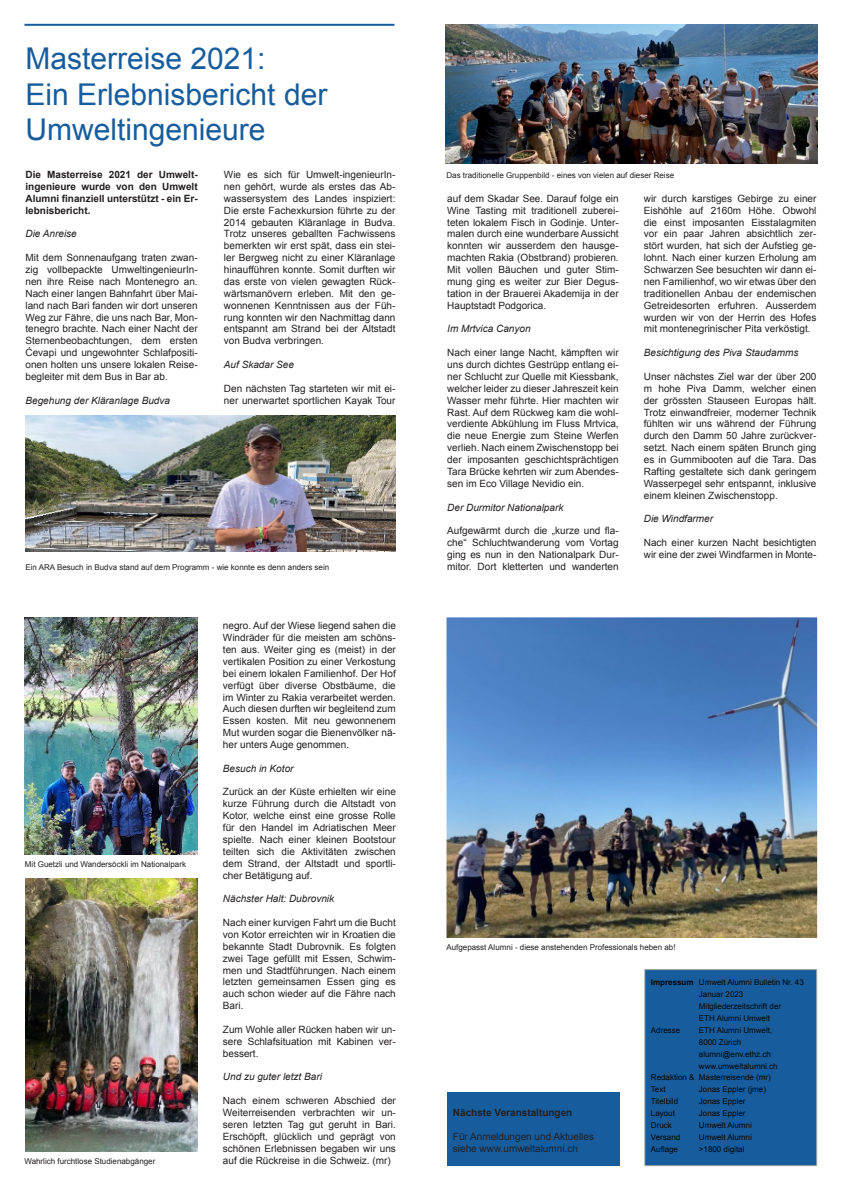
<style>
.page{position:relative;width:842px;height:1191px;background:#fff}
.page>*{position:absolute;margin:0;border:0;box-sizing:border-box;transform-origin:0 0}
.Titel{font:30px/35.6px "Arial";color:#175d9e}
.Lauftext{font:10px/11.9px "Arial";color:#231f20;text-align:justify}
.Lauftext-2{font:italic 10px "Arial";color:#231f20}
.Lauftext-3{font:700 10px/11.9px "Arial";color:#231f20;text-align:justify}
.Zwischentitel{font:10px/11.9px "Arial";color:#231f20}
.Zwischentitel-2{font:700 10px "Arial";color:#231f20}
.Bildlegende{font:8px "Arial";color:#040503}
.Bildlegende-2{font:8px "Arial";color:#231f20}
.s1{font-weight:700}
</style>
<div class="page">
<hr style="left:24px;top:24px;width:370px;height:2px;background:#175d9e">
<div style="left:645px;top:969px;width:172px;height:196px;background:#175d9e"></div>
<div style="left:644px;top:969px;width:173px;height:197px;border:1px solid #a8abac"></div>
<div style="left:447px;top:1092px;width:172px;height:73px;background:#175d9e"></div>
<img style="left:446px;top:617px;width:371px;height:321px">
<img style="left:25px;top:415px;width:370px;height:136px">
<img style="left:446px;top:25px;width:371px;height:138px">
<img style="left:26px;top:878px;width:172px;height:273px">
<img style="left:25px;top:617px;width:172px;height:238px">
<p class="Titel" style="left:26px;top:41px;width:303px">Masterreise 2021:<br>Ein Erlebnisbericht der<br>Umweltingenieure</p>
<p class="Lauftext-3" style="left:26px;top:169px;width:174px">Die Masterreise 2021 der Umwelt&shy;ingenieure wurde von den Umwelt Alumni finanziell unterstützt - ein Er&shy;lebnisbericht.</p>
<p class="Lauftext-2" style="left:26px;top:227px;width:53px">Die Anreise</p>
<p class="Lauftext" style="left:26px;top:252px;width:174px">Mit dem Sonnenaufgang traten zwan&shy;zig vollbepackte UmweltingenieurIn&shy;nen ihre Reise nach Montenegro an.<br>Nach einer langen Bahnfahrt über Mai&shy;land nach Bari fanden wir dort unseren Weg zur Fähre, die uns nach Bar, Mon&shy;tenegro brachte. Nach einer Nacht der Sternenbeobachtungen, dem ersten Ćevapi und ungewohnter Schlafpositi&shy;onen holten uns unsere lokalen Reise&shy;begleiter mit dem Bus in Bar ab.</p>
<p class="Lauftext-2" style="left:26px;top:394px;width:146px">Begehung der Kläranlage Budva</p>
<p class="Lauftext" style="left:224px;top:169px;width:173px">Wie es sich für Umwelt-ingenieurIn&shy;nen gehört, wurde als erstes das Ab&shy;wassersystem des Landes inspiziert:<br>Die erste Fachexkursion führte zu der 2014 gebauten Kläranlage in Budva.<br>Trotz unseres geballten Fachwissens bemerkten wir erst spät, dass ein stei&shy;ler Bergweg nicht zu einer Kläranlage hinaufführen konnte. Somit durften wir das erste von vielen gewagten Rück&shy;wärtsmanövern erleben. Mit den ge&shy;wonnenen Kenntnissen aus der Füh&shy;rung konnten wir den Nachmittag dann entspannt am Strand bei der Altstadt von Budva verbringen.</p>
<p class="Lauftext-2" style="left:224px;top:358px;width:72px">Auf Skadar See</p>
<p class="Lauftext" style="left:224px;top:382px;width:173px">Den nächsten Tag starteten wir mit ei&shy;ner unerwartet sportlichen Kayak Tour</p>
<p class="Bildlegende-2" style="left:26px;top:562px;width:305px">Ein ARA Besuch in Budva stand auf dem Programm - wie konnte es denn anders sein</p>
<p class="Bildlegende-2" style="left:25px;top:858px;width:163px">Mit Guetzli und Wandersöckli im Nationalpark</p>
<p class="Bildlegende-2" style="left:24px;top:1155px;width:132px">Wahrlich furchtlose Studienabgänger</p>
<p class="Lauftext" style="left:223px;top:620px;width:174px">negro. Auf der Wiese liegend sahen die Windräder für die meisten am schöns&shy;ten aus. Weiter ging es (meist) in der vertikalen Position zu einer Verkostung bei einem lokalen Familienhof. Der Hof verfügt über diverse Obstbäume, die im Winter zu Rakia verarbeitet werden.<br>Auch diesen durften wir begleitend zum Essen kosten. Mit neu gewonnenem Mut wurden sogar die Bienenvölker nä&shy;her unters Auge genommen.</p>
<p class="Lauftext-2" style="left:223px;top:761px;width:72px">Besuch in Kotor</p>
<p class="Lauftext" style="left:223px;top:786px;width:174px">Zurück an der Küste erhielten wir eine kurze Führung durch die Altstadt von Kotor, welche einst eine grosse Rolle für den Handel im Adriatischen Meer spielte. Nach einer kleinen Bootstour teilten sich die Aktivitäten zwischen dem Strand, der Altstadt und sportli&shy;cher Betätigung auf.</p>
<p class="Lauftext-2" style="left:223px;top:892px;width:113px">Nächster Halt: Dubrovnik</p>
<p class="Lauftext" style="left:223px;top:916px;width:174px">Nach einer kurvigen Fahrt um die Bucht von Kotor erreichten wir in Kroatien die bekannte Stadt Dubrovnik. Es folgten zwei Tage gefüllt mit Essen, Schwim&shy;men und Stadtführungen. Nach einem letzten gemeinsamen Essen ging es auch schon wieder auf die Fähre nach Bari.</p>
<p class="Lauftext" style="left:223px;top:1023px;width:174px">Zum Wohle aller Rücken haben wir un&shy;sere Schlafsituation mit Kabinen ver&shy;bessert.</p>
<p class="Lauftext-2" style="left:223px;top:1070px;width:100px">Und zu guter letzt Bari</p>
<p class="Lauftext" style="left:223px;top:1094px;width:174px">Nach einem schweren Abschied der Weiterreisenden verbrachten wir un&shy;seren letzten Tag gut geruht in Bari.<br>Erschöpft, glücklich und geprägt von schönen Erlebnissen begaben wir uns auf die Rückreise in die Schweiz. (mr)</p>
<p class="Bildlegende-2" style="left:446px;top:170px;width:229px">Das traditionelle Gruppenbild - eines von vielen auf dieser Reise</p>
<p class="Lauftext" style="left:447px;top:192px;width:173px">auf dem Skadar See. Darauf folge ein Wine Tasting mit traditionell zuberei&shy;teten lokalem Fisch in Godinje. Unter&shy;malen durch eine wunderbare Aussicht konnten wir ausserdem den hausge&shy;machten Rakia (Obstbrand) probieren.<br>Mit vollen Bäuchen und guter Stim&shy;mung ging es weiter zur Bier Degus&shy;tation in der Brauerei Akademija in der Hauptstadt Podgorica.</p>
<p class="Lauftext-2" style="left:447px;top:322px;width:85px">Im Mrtvica Canyon</p>
<p class="Lauftext" style="left:447px;top:347px;width:173px">Nach einer lange Nacht, kämpften wir uns durch dichtes Gestrüpp entlang ei&shy;ner Schlucht zur Quelle mit Kiessbank, welcher leider zu dieser Jahreszeit kein Wasser mehr führte. Hier machten wir Rast. Auf dem Rückweg kam die wohl&shy;verdiente Abkühlung im Fluss Mrtvica, die neue Energie zum Steine Werfen verlieh. Nach einem Zwischenstopp bei der imposanten geschichtsprächtigen Tara Brücke kehrten wir zum Abendes&shy;sen im Eco Village Nevidio ein.</p>
<p class="Lauftext-2" style="left:447px;top:500px;width:118px">Der Durmitor Nationalpark</p>
<p class="Lauftext" style="left:447px;top:525px;width:173px">Aufgewärmt durch die „kurze und fla&shy;che“ Schluchtwanderung vom Vortag ging es nun in den Nationalpark Dur&shy;mitor. Dort kletterten und wanderten</p>
<p class="Lauftext" style="left:644px;top:192px;width:174px">wir durch karstiges Gebirge zu einer Eishöhle auf 2160m Höhe. Obwohl die einst imposanten Eisstalagmiten vor ein paar Jahren absichtlich zer&shy;stört wurden, hat sich der Aufstieg ge&shy;lohnt. Nach einer kurzen Erholung am Schwarzen See besuchten wir dann ei&shy;nen Familienhof, wo wir etwas über den traditionellen Anbau der endemischen Getreidesorten erfuhren. Ausserdem wurden wir von der Herrin des Hofes mit montenegrinischer Pita verköstigt.</p>
<p class="Lauftext-2" style="left:644px;top:346px;width:156px">Besichtigung des Piva Staudamms</p>
<p class="Lauftext" style="left:644px;top:370px;width:174px">Unser nächstes Ziel war der über 200 m hohe Piva Damm, welcher einen der grössten Stauseen Europas hält.<br>Trotz einwandfreier, moderner Technik fühlten wir uns während der Führung durch den Damm 50 Jahre zurückver&shy;setzt. Nach einem späten Brunch ging es in Gummibooten auf die Tara. Das Rafting gestaltete sich dank geringem Wasserpegel sehr entspannt, inklusive einem kleinen Zwischenstopp.</p>
<p class="Lauftext-2" style="left:644px;top:512px;width:71px">Die Windfarmer</p>
<p class="Lauftext" style="left:644px;top:537px;width:174px">Nach einer kurzen Nacht besichtigten wir eine der zwei Windfarmen in Monte-</p>
<p class="Bildlegende-2" style="left:446px;top:941px;width:231px">Aufgepasst Alumni - diese anstehenden Professionals heben ab!</p>
<p class="Zwischentitel-2" style="left:453px;top:1106px;width:121px">Nächste Veranstaltungen</p>
<p class="Zwischentitel" style="left:453px;top:1130px;width:143px">Für Anmeldungen und Aktuelles siehe www.umweltalumni.ch</p>
<p class="Bildlegende" style="left:651px;top:977px;width:154px"><span class="s1">Impressum</span> Umwelt Alumni Bulletin Nr. 43</p>
<p class="Bildlegende" style="left:699px;top:989px;width:46px">Januar 2023</p>
<p class="Bildlegende" style="left:699px;top:1001px;width:84px">Mitgliederzeitschrift der</p>
<p class="Bildlegende" style="left:699px;top:1013px;width:73px">ETH Alumni Umwelt</p>
<p class="Bildlegende" style="left:651px;top:1025px;width:31px">Adresse</p>
<p class="Bildlegende" style="left:699px;top:1025px;width:75px">ETH Alumni Umwelt,</p>
<p class="Bildlegende" style="left:699px;top:1036px;width:44px">8000 Zürich</p>
<p class="Bildlegende" style="left:699px;top:1048px;width:74px">alumni@env.ethz.ch</p>
<p class="Bildlegende" style="left:699px;top:1060px;width:80px">www.umweltalumni.ch</p>
<p class="Bildlegende" style="left:651px;top:1072px;width:122px">Redaktion &amp; Masterreisende (mr)</p>
<p class="Bildlegende" style="left:651px;top:1084px;width:16px">Text</p>
<p class="Bildlegende" style="left:699px;top:1084px;width:69px">Jonas Eppler (jme)</p>
<p class="Bildlegende" style="left:651px;top:1096px;width:29px">Titelbild</p>
<p class="Bildlegende" style="left:699px;top:1096px;width:48px">Jonas Eppler</p>
<p class="Bildlegende" style="left:651px;top:1108px;width:26px">Layout</p>
<p class="Bildlegende" style="left:699px;top:1108px;width:48px">Jonas Eppler</p>
<p class="Bildlegende" style="left:651px;top:1120px;width:22px">Druck</p>
<p class="Bildlegende" style="left:699px;top:1120px;width:54px">Umwelt Alumni</p>
<p class="Bildlegende" style="left:651px;top:1131px;width:31px">Versand</p>
<p class="Bildlegende" style="left:699px;top:1131px;width:54px">Umwelt Alumni</p>
<p class="Bildlegende" style="left:651px;top:1143px;width:29px">Auflage</p>
<p class="Bildlegende" style="left:699px;top:1143px;width:47px">&gt;1800 digital</p>
</div>
